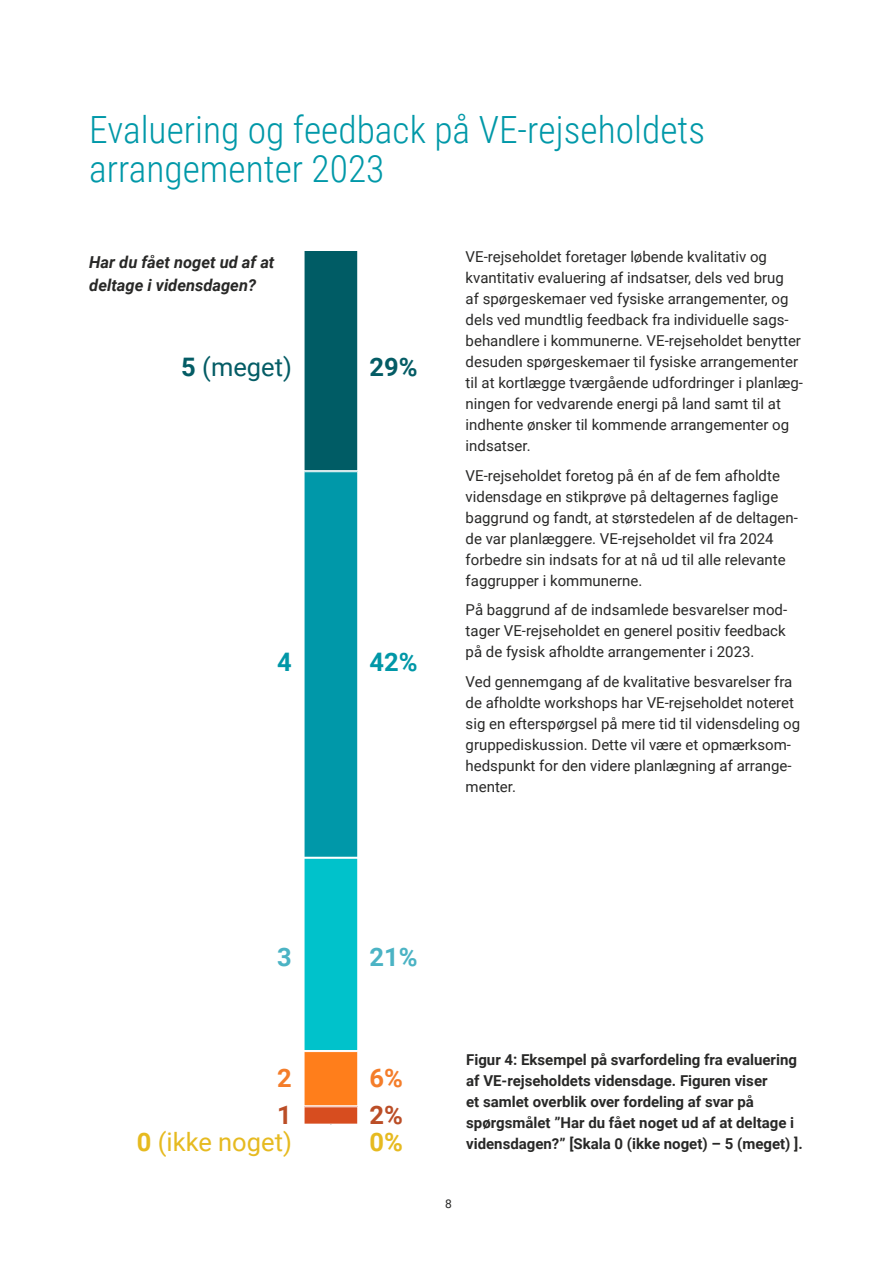
<style>
.page{position:relative;width:893px;height:1263px;background:#fff}
.page>*{position:absolute;margin:0;border:0;box-sizing:border-box;transform-origin:0 0}
.t1{font:300 37.5px/39px "Roboto Condensed";color:#0098a8}
.t2{font:25.5px "Roboto";color:#e6ba20}
.t3{font:25.5px "Roboto";color:#045c65}
.t4{font:700 25.5px "Roboto";color:#4bb3c4}
.t5{font:700 25.5px "Roboto";color:#0097a7}
.t6{font:700 25.5px "Roboto";color:#bb4e27}
.t7{font:700 25.5px "Roboto";color:#f47d2a}
.t8{font:700 25.5px "Roboto";color:#045c65}
.t9{font:700 25.5px "Roboto";color:#e6ba20}
.t10{font:italic 700 16.5px/22.5px "Roboto";color:#282827}
.t11{font:15px/21px "Roboto";color:#282827}
.t12{font:700 15px/21px "Roboto";color:#282827}
.t13{font:12px "Roboto";color:#282827}
.s1{font-weight:700}
</style>
<div class="page">
<svg style="left:304px;top:251px;width:54px;height:874px;background:#1b9297"></svg>
<h1 class="t1" style="left:89px;top:109px;width:617px">Evaluering og feedback på VE-rejseholdets arrangementer 2023</h1>
<p class="t10" style="left:89px;top:250px;width:187px">Har du fået noget ud af at deltage i vidensdagen?</p>
<h2 class="t3" style="left:181px;top:349px;width:112px"><span class="s1">5</span> (meget)</h2>
<h2 class="t8" style="left:370px;top:349px;width:50px">29%</h2>
<h2 class="t5" style="left:277px;top:644px;width:16px">4</h2>
<h2 class="t5" style="left:370px;top:644px;width:50px">42%</h2>
<p class="t11" style="left:466px;top:246px;width:339px">VE-rejseholdet foretager løbende kvalitativ og kvantitativ evaluering af indsatser, dels ved brug<br>af spørgeskemaer ved fysiske arrangementer, og dels ved mundtlig feedback fra individuelle sags&shy;behandlere i kommunerne. VE-rejseholdet benytter desuden spørgeskemaer til fysiske arrangementer til at kortlægge tværgående udfordringer i planlæg&shy;ningen for vedvarende energi på land samt til at indhente ønsker til kommende arrangementer og indsatser.</p>
<p class="t11" style="left:466px;top:464px;width:334px">VE-rejseholdet foretog på én af de fem afholdte vidensdage en stikprøve på deltagernes faglige baggrund og fandt, at størstedelen af de deltagen&shy;de var planlæggere. VE-rejseholdet vil fra 2024 forbedre sin indsats for at nå ud til alle relevante faggrupper i kommunerne.</p>
<p class="t11" style="left:466px;top:599px;width:323px;text-align:justify">På baggrund af de indsamlede besvarelser mod&shy;tager VE-rejseholdet en generel positiv feedback på de fysisk afholdte arrangementer i 2023.</p>
<p class="t11" style="left:466px;top:670px;width:336px">Ved gennemgang af de kvalitative besvarelser fra de afholdte workshops har VE-rejseholdet noteret sig en efterspørgsel på mere tid til vidensdeling og gruppediskussion. Dette vil være et opmærksom&shy;hedspunkt for den videre planlægning af arrange&shy;menter.</p>
<h2 class="t4" style="left:277px;top:939px;width:16px">3</h2>
<h2 class="t4" style="left:370px;top:939px;width:50px">21%</h2>
<h2 class="t7" style="left:277px;top:1060px;width:16px">2</h2>
<h2 class="t6" style="left:277px;top:1096px;width:16px">1</h2>
<h2 class="t2" style="left:137px;top:1124px;width:156px"><span class="s1">0</span> (ikke noget)</h2>
<p class="t12" style="left:466px;top:1049px;width:332px">Figur 4: Eksempel på svarfordeling fra evaluering af VE-rejseholdets vidensdage. Figuren viser<br>et samlet overblik over fordeling af svar på spørgsmålet ”Har du fået noget ud af at deltage i</p>
<h2 class="t7" style="left:370px;top:1060px;width:35px">6%</h2>
<h2 class="t6" style="left:370px;top:1096px;width:35px">2%</h2>
<h2 class="t9" style="left:370px;top:1124px;width:35px">0%</h2>
<p class="t12" style="left:466px;top:1133px;width:338px">vidensdagen?” [Skala 0 (ikke noget) – 5 (meget) ].</p>
<p class="t13" style="left:445px;top:1195px;width:8px">8</p>
</div>
